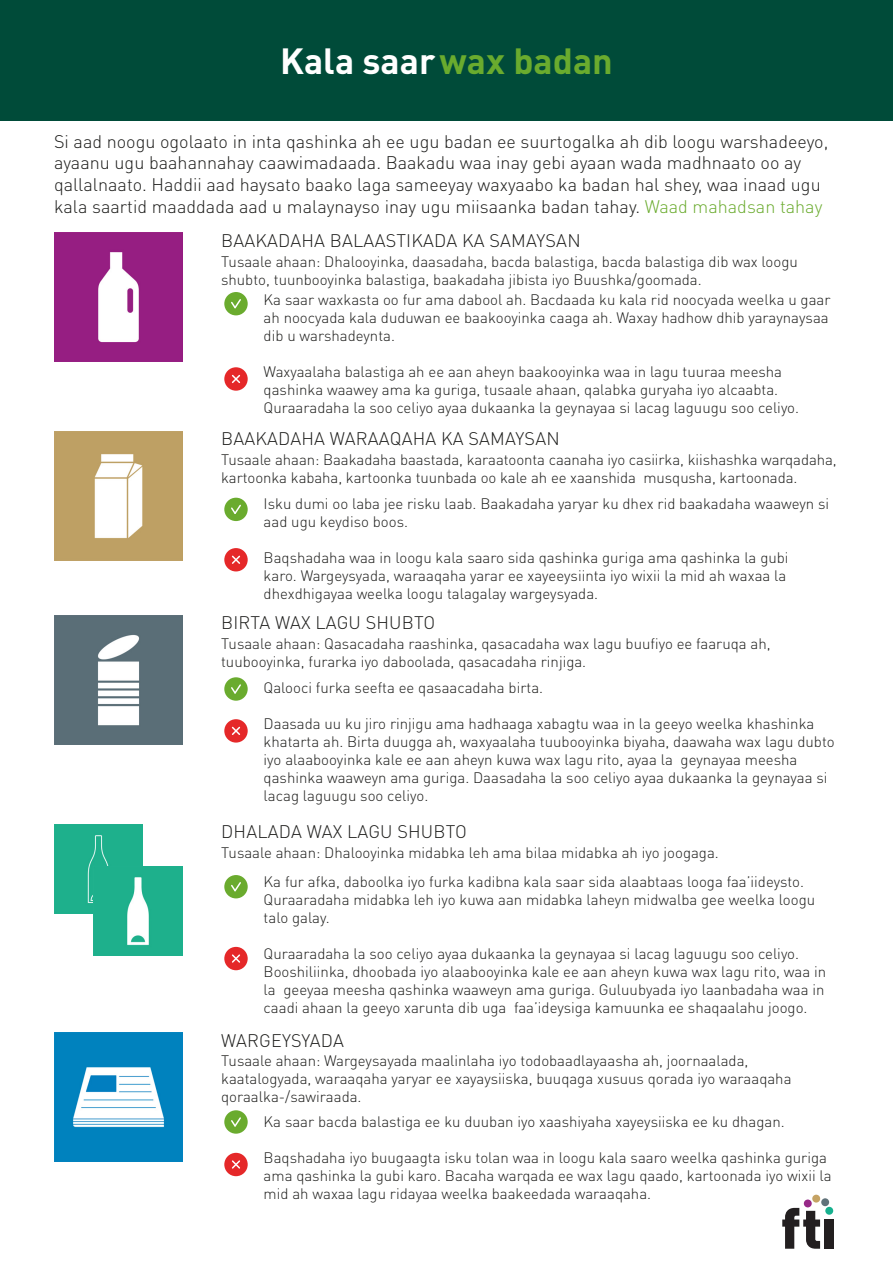
<style>
.page{position:relative;width:893px;height:1263px;background:#fff}
.page>*{position:absolute;margin:0;border:0;box-sizing:border-box;transform-origin:0 0}
.t1{font:700 36px "DIN Pro";color:#fff}
.t2{font:300 18px/21.6px "DIN Pro";color:#1d1d1b}
.t3{font:300 15px/18px "DIN Pro";color:#1d1d1b}
.s1{color:#6aab2e}
</style>
<div class="page">
<div style="left:0;top:0;width:893px;height:120px;background:#004b39"></div>
<svg style="left:782px;top:1208px;width:38px;height:41px"></svg>
<div style="left:825px;top:1219px;width:9px;height:30px;background:#231f20"></div>
<div style="left:804px;top:1199px;width:8px;height:8px;background:#972888;border-radius:50%"></div>
<div style="left:812px;top:1195px;width:8px;height:7px;background:#c5a364;border-radius:50%"></div>
<div style="left:825px;top:1207px;width:8px;height:8px;background:#17b08e;border-radius:50%"></div>
<div style="left:821px;top:1198px;width:8px;height:8px;background:#60727a;border-radius:50%"></div>
<div style="left:224px;top:498px;width:24px;height:23px;background:#6aab2e;border-radius:50%"></div>
<svg style="left:231px;top:504px;width:10px;height:10px"></svg>
<div style="left:224px;top:677px;width:24px;height:24px;background:#6aab2e;border-radius:50%"></div>
<svg style="left:231px;top:684px;width:10px;height:10px"></svg>
<div style="left:224px;top:1110px;width:24px;height:24px;background:#6aab2e;border-radius:50%"></div>
<svg style="left:231px;top:1117px;width:10px;height:10px"></svg>
<div style="left:224px;top:292px;width:24px;height:23px;background:#6aab2e;border-radius:50%"></div>
<svg style="left:231px;top:299px;width:10px;height:10px"></svg>
<div style="left:224px;top:875px;width:24px;height:23px;background:#6aab2e;border-radius:50%"></div>
<svg style="left:231px;top:882px;width:10px;height:10px"></svg>
<div style="left:224px;top:548px;width:24px;height:23px;background:#e52829;border-radius:50%"></div>
<svg style="left:231px;top:555px;width:10px;height:9px"></svg>
<div style="left:224px;top:719px;width:24px;height:23px;background:#e52829;border-radius:50%"></div>
<svg style="left:231px;top:726px;width:10px;height:9px"></svg>
<div style="left:224px;top:1153px;width:24px;height:23px;background:#e52829;border-radius:50%"></div>
<svg style="left:232px;top:1160px;width:8px;height:9px"></svg>
<div style="left:224px;top:367px;width:24px;height:24px;background:#e52829;border-radius:50%"></div>
<svg style="left:231px;top:374px;width:10px;height:9px"></svg>
<div style="left:224px;top:947px;width:24px;height:23px;background:#e52829;border-radius:50%"></div>
<svg style="left:232px;top:954px;width:8px;height:9px"></svg>
<img style="left:54px;top:616px;width:129px;height:128px">
<div style="left:54px;top:824px;width:89px;height:89px;background:#1eb08c"></div>
<img style="left:94px;top:866px;width:89px;height:89px">
<img style="left:54px;top:432px;width:129px;height:128px">
<img style="left:54px;top:233px;width:129px;height:128px">
<img style="left:54px;top:1033px;width:129px;height:128px">
<p class="t1" style="left:280px;top:37px;width:334px">Kala saar<span class="s1">wax badan</span></p>
<p class="t2" style="left:54px;top:130px;width:776px">Si aad noogu ogolaato in inta qashinka ah ee ugu badan ee suurtogalka ah dib loogu warshadeeyo, ayaanu ugu baahannahay caawimadaada. Baakadu waa inay gebi ayaan wada madhnaato oo ay qallalnaato. Haddii aad haysato baako laga sameeyay waxyaabo ka badan hal shey, waa inaad ugu kala saartid maaddada aad u malaynayso inay ugu miisaanka badan tahay. <span class="s1">Waad mahadsan tahay</span></p>
<p class="t3" style="left:221px;top:251px;width:578px">Tusaale ahaan: Dhalooyinka, daasadaha, bacda balastiga, bacda balastiga dib wax loogu shubto, tuunbooyinka balastiga, baakadaha jibista iyo Buushka/goomada.</p>
<p class="t2" style="left:221px;top:228px;width:361px">BAAKADAHA BALAASTIKADA KA SAMAYSAN</p>
<p class="t3" style="left:264px;top:290px;width:568px;text-align:justify">Ka saar waxkasta oo fur ama dabool ah. Bacdaada ku kala rid noocyada weelka u gaar ah noocyada kala duduwan ee baakooyinka caaga ah. Waxay hadhow dhib yaraynaysaa dib u warshadeynta.</p>
<p class="t3" style="left:264px;top:362px;width:537px">Waxyaalaha balastiga ah ee aan aheyn baakooyinka waa in lagu tuuraa meesha qashinka waawey ama ka guriga, tusaale ahaan, qalabka guryaha iyo alcaabta.<br>Quraaradaha la soo celiyo ayaa dukaanka la geynayaa si lacag laguugu soo celiyo.</p>
<p class="t2" style="left:221px;top:427px;width:340px">BAAKADAHA WARAAQAHA KA SAMAYSAN</p>
<p class="t3" style="left:221px;top:450px;width:617px">Tusaale ahaan: Baakadaha baastada, karaatoonta caanaha iyo casiirka, kiishashka warqadaha, kartoonka kabaha, kartoonka tuunbada oo kale ah ee xaanshida musqusha, kartoonada.</p>
<p class="t3" style="left:264px;top:494px;width:567px">Isku dumi oo laba jee risku laab. Baakadaha yaryar ku dhex rid baakadaha waaweyn si aad ugu keydiso boos.</p>
<p class="t3" style="left:264px;top:548px;width:526px">Baqshadaha waa in loogu kala saaro sida qashinka guriga ama qashinka la gubi karo. Wargeysyada, waraaqaha yarar ee xayeeysiinta iyo wixii la mid ah waxaa la dhexdhigayaa weelka loogu talagalay wargeysyada.</p>
<p class="t2" style="left:221px;top:611px;width:216px">BIRTA WAX LAGU SHUBTO</p>
<p class="t3" style="left:221px;top:634px;width:551px">Tusaale ahaan: Qasacadaha raashinka, qasacadaha wax lagu buufiyo ee faaruqa ah, tuubooyinka, furarka iyo daboolada, qasacadaha rinjiga.</p>
<p class="t3" style="left:264px;top:678px;width:281px">Qalooci furka seefta ee qasaacadaha birta.</p>
<p class="t3" style="left:264px;top:714px;width:573px">Daasada uu ku jiro rinjigu ama hadhaaga xabagtu waa in la geeyo weelka khashinka khatarta ah. Birta duugga ah, waxyaalaha tuubooyinka biyaha, daawaha wax lagu dubto iyo alaabooyinka kale ee aan aheyn kuwa wax lagu rito, ayaa la geynayaa meesha qashinka waaweyn ama guriga. Daasadaha la soo celiyo ayaa dukaanka la geynayaa si lacag laguugu soo celiyo.</p>
<p class="t2" style="left:221px;top:820px;width:247px">DHALADA WAX LAGU SHUBTO</p>
<p class="t3" style="left:221px;top:843px;width:499px">Tusaale ahaan: Dhalooyinka midabka leh ama bilaa midabka ah iyo joogaga.</p>
<p class="t3" style="left:264px;top:871px;width:553px">Ka fur afka, daboolka iyo furka kadibna kala saar sida alaabtaas looga faa’iideysto.<br>Quraaradaha midabka leh iyo kuwa aan midabka laheyn midwalba gee weelka loogu talo galay.</p>
<p class="t3" style="left:264px;top:943px;width:564px">Quraaradaha la soo celiyo ayaa dukaanka la geynayaa si lacag laguugu soo celiyo.<br>Booshiliinka, dhoobada iyo alaabooyinka kale ee aan aheyn kuwa wax lagu rito, waa in la geeyaa meesha qashinka waaweyn ama guriga. Guluubyada iyo laanbadaha waa in caadi ahaan la geeyo xarunta dib uga faa’ideysiga kamuunka ee shaqaalahu joogo.</p>
<p class="t2" style="left:221px;top:1028px;width:124px">WARGEYSYADA</p>
<p class="t3" style="left:221px;top:1051px;width:572px">Tusaale ahaan: Wargeysayada maalinlaha iyo todobaadlayaasha ah, joornaalada, kaatalogyada, waraaqaha yaryar ee xayaysiiska, buuqaga xusuus qorada iyo waraaqaha qoraalka-/sawiraada.</p>
<p class="t3" style="left:264px;top:1112px;width:523px">Ka saar bacda balastiga ee ku duuban iyo xaashiyaha xayeysiiska ee ku dhagan.</p>
<p class="t3" style="left:264px;top:1148px;width:570px">Baqshadaha iyo buugaagta isku tolan waa in loogu kala saaro weelka qashinka guriga ama qashinka la gubi karo. Bacaha warqada ee wax lagu qaado, kartoonada iyo wixii la mid ah waxaa lagu ridayaa weelka baakeedada waraaqaha.</p>
</div>
